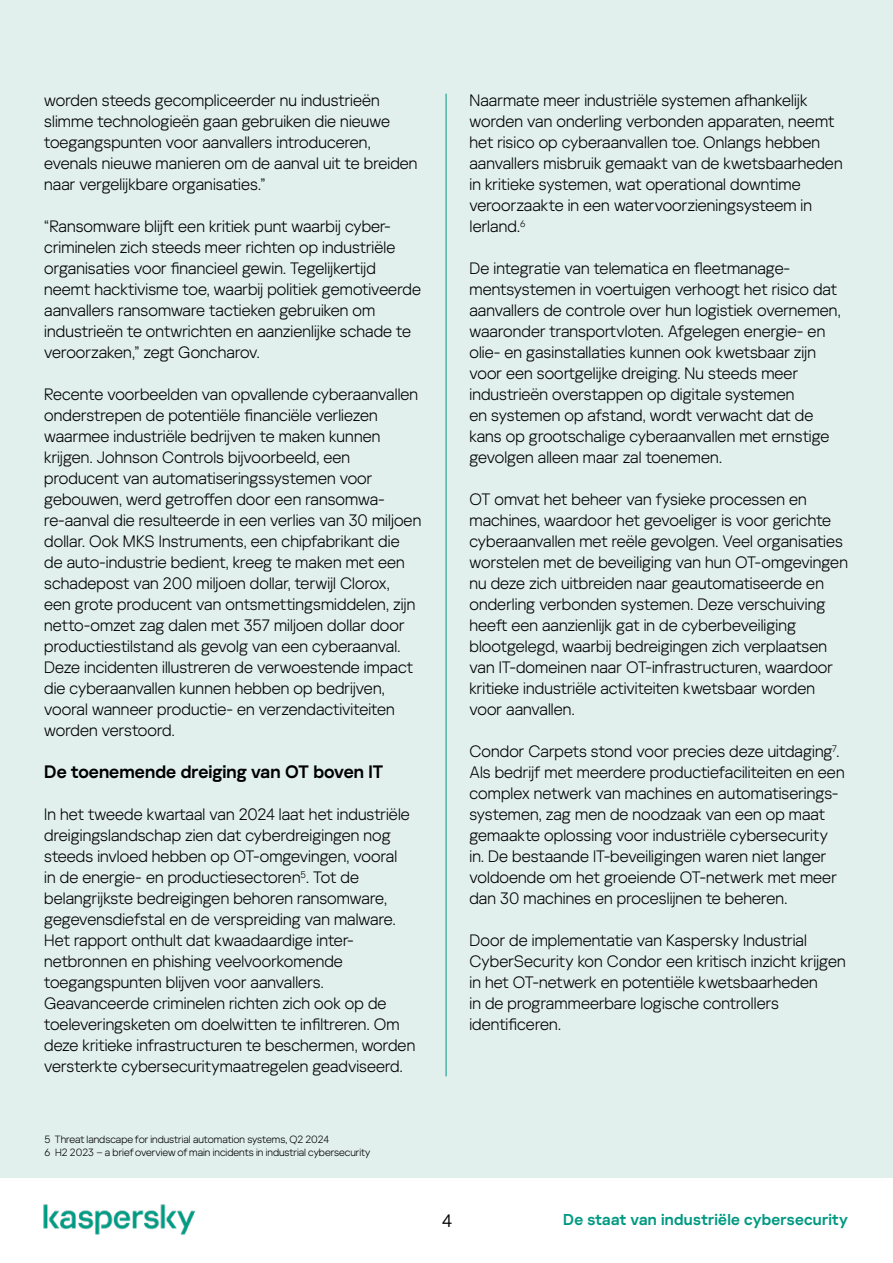
<style>
.page{position:relative;width:893px;height:1263px;background:#fff}
.page>*{position:absolute;margin:0;border:0;box-sizing:border-box;transform-origin:0 0}
.t1{font:600 18px "Kaspersky Sans Display";letter-spacing:.005em;color:#000}
.t2{font:18px "Kaspersky Sans Display";color:#000}
.t3{font:300 16.5px/21px "Kaspersky Sans Display";letter-spacing:.005em;color:#000}
.t4{font:600 15.75px "Kaspersky Sans Display";letter-spacing:.02em;color:#009982}
.t5{font:300 10.5px/12.6px "Kaspersky Sans Display";color:#000}
</style>
<div class="page">
<div style="left:0;top:0;width:893px;height:1178px;background:#e1f0ed"></div>
<img style="left:43px;top:1204px;width:153px;height:31px">
<hr style="left:446px;top:94px;width:1px;height:982px;background:#009982">
<p class="t3" style="left:44px;top:89px;width:375px">worden steeds gecompliceerder nu industrieën slimme technologieën gaan gebruiken die nieuwe toegangspunten voor aanvallers introduceren, evenals nieuwe manieren om de aanval uit te breiden naar vergelijkbare organisaties.”</p>
<p class="t3" style="left:44px;top:215px;width:378px">“Ransomware blijft een kritiek punt waarbij cyber&shy;criminelen zich steeds meer richten op industriële organisaties voor financieel gewin. Tegelijkertijd neemt hacktivisme toe, waarbij politiek gemotiveerde aanvallers ransomware tactieken gebruiken om industrieën te ontwrichten en aanzienlijke schade te veroorzaken,” zegt Goncharov.</p>
<p class="t3" style="left:44px;top:383px;width:379px">Recente voorbeelden van opvallende cyberaanvallen onderstrepen de potentiële financiële verliezen waarmee industriële bedrijven te maken kunnen krijgen. Johnson Controls bijvoorbeeld, een producent van automatiseringssystemen voor gebouwen, werd getroffen door een ransomwa&shy;re-aanval die resulteerde in een verlies van 30 miljoen dollar. Ook MKS Instruments, een chipfabrikant die de auto-industrie bedient, kreeg te maken met een schadepost van 200 miljoen dollar, terwijl Clorox,<br>een grote producent van ontsmettingsmiddelen, zijn netto-omzet zag dalen met 357 miljoen dollar door productiestilstand als gevolg van een cyberaanval.<br>Deze incidenten illustreren de verwoestende impact die cyberaanvallen kunnen hebben op bedrijven, vooral wanneer productie- en verzendactiviteiten worden verstoord.</p>
<p class="t1" style="left:44px;top:758px;width:340px">De toenemende dreiging van OT boven IT</p>
<p class="t3" style="left:44px;top:803px;width:372px">In het tweede kwartaal van 2024 laat het industriële dreigingslandschap zien dat cyberdreigingen nog steeds invloed hebben op OT-omgevingen, vooral<br>in de energie- en productiesectoren<sup>5</sup>. Tot de belangrijkste bedreigingen behoren ransomware, gegevensdiefstal en de verspreiding van malware.<br>Het rapport onthult dat kwaadaardige inter&shy;netbronnen en phishing veelvoorkomende toegangspunten blijven voor aanvallers.<br>Geavanceerde criminelen richten zich ook op de toeleveringsketen om doelwitten te infiltreren. Om deze kritieke infrastructuren te beschermen, worden versterkte cybersecuritymaatregelen geadviseerd.</p>
<p class="t3" style="left:469px;top:89px;width:375px">Naarmate meer industriële systemen afhankelijk worden van onderling verbonden apparaten, neemt het risico op cyberaanvallen toe. Onlangs hebben aanvallers misbruik gemaakt van de kwetsbaarheden in kritieke systemen, wat operational downtime veroorzaakte in een watervoorzieningsysteem in Ierland.<sup>6</sup></p>
<p class="t3" style="left:469px;top:257px;width:373px">De integratie van telematica en fleetmanage&shy;mentsystemen in voertuigen verhoogt het risico dat aanvallers de controle over hun logistiek overnemen, waaronder transportvloten. Afgelegen energie- en olie- en gasinstallaties kunnen ook kwetsbaar zijn voor een soortgelijke dreiging. Nu steeds meer industrieën overstappen op digitale systemen<br>en systemen op afstand, wordt verwacht dat de kans op grootschalige cyberaanvallen met ernstige gevolgen alleen maar zal toenemen.</p>
<p class="t3" style="left:469px;top:488px;width:380px">OT omvat het beheer van fysieke processen en machines, waardoor het gevoeliger is voor gerichte cyberaanvallen met reële gevolgen. Veel organisaties worstelen met de beveiliging van hun OT-omgevingen nu deze zich uitbreiden naar geautomatiseerde en onderling verbonden systemen. Deze verschuiving heeft een aanzienlijk gat in de cyberbeveiliging blootgelegd, waarbij bedreigingen zich verplaatsen van IT-domeinen naar OT-infrastructuren, waardoor kritieke industriële activiteiten kwetsbaar worden voor aanvallen.</p>
<p class="t3" style="left:469px;top:740px;width:377px">Condor Carpets stond voor precies deze uitdaging<sup>7</sup>.<br>Als bedrijf met meerdere productiefaciliteiten en een complex netwerk van machines en automatiserings&shy;systemen, zag men de noodzaak van een op maat gemaakte oplossing voor industriële cybersecurity in. De bestaande IT-beveiligingen waren niet langer voldoende om het groeiende OT-netwerk met meer dan 30 machines en proceslijnen te beheren.</p>
<p class="t3" style="left:469px;top:929px;width:378px">Door de implementatie van Kaspersky Industrial CyberSecurity kon Condor een kritisch inzicht krijgen in het OT-netwerk en potentiële kwetsbaarheden<br>in de programmeerbare logische controllers identificeren.</p>
<p class="t5" style="left:45px;top:1132px;width:327px">5 Threat landscape for industrial automation systems, Q2 2024<br>6 H2 2023 – a brief overview of main incidents in industrial cybersecurity</p>
<p class="t2" style="left:442px;top:1207px;width:11px">4</p>
<p class="t4" style="left:563px;top:1208px;width:286px">De staat van industriële cybersecurity</p>
</div>
